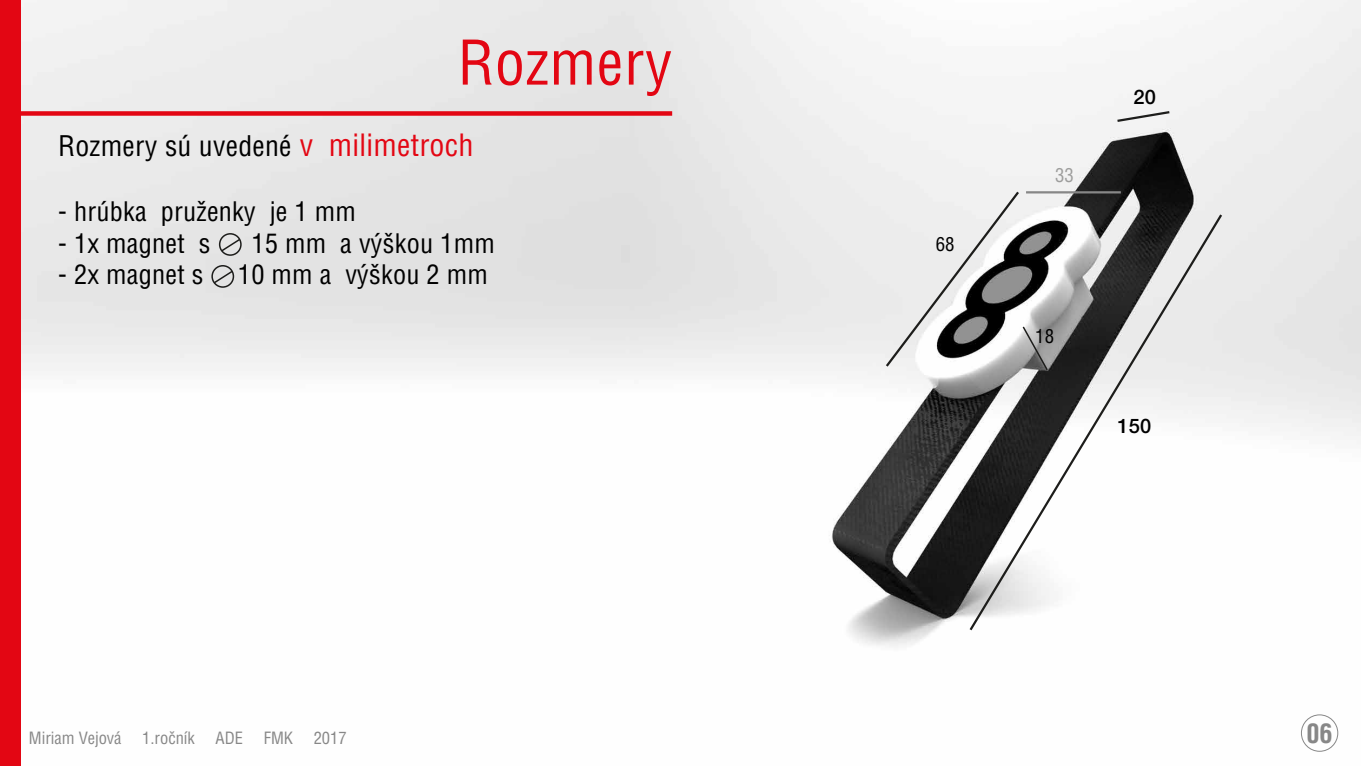
<style>
.page{position:relative;width:1361px;height:766px;background:#fff}
.page>*{position:absolute;margin:0;border:0;box-sizing:border-box;transform-origin:0 0}
.t1{font:condensed 60px "Helvetica CE";letter-spacing:.01em;color:#e30613}
.t2{font:condensed 27.75px "Helvetica CE";letter-spacing:.01em;color:#000}
.t3{font:condensed 26.25px "Helvetica CE";letter-spacing:.01em;color:#000}
.t4{font:700 condensed 26.25px "Helvetica CE";color:#878787}
.t5{font:500 20.1px "Helvetica Neue LT Std";color:#000}
.t6{font:condensed 18.75px "Helvetica CE";color:#000}
.t7{font:condensed 18.75px "Helvetica CE";color:#9d9d9c}
.t8{font:condensed 16.5px "Helvetica CE";color:#878787}
.s1{font-size:30px;color:#e30613}
</style>
<div class="page">
<img style="left:20px;top:0;width:1341px;height:765px">
<div style="left:1301px;top:714px;width:37px;height:37px;border:1px solid #878787;border-radius:50%"></div>
<div style="left:0;top:0;width:20px;height:765px;background:#e30613"></div>
<div style="left:10px;top:111px;width:662px;height:5px;background:#e30613"></div>
<svg style="left:967px;top:212px;width:257px;height:420px"></svg>
<svg style="left:1115px;top:109px;width:57px;height:14px"></svg>
<hr style="left:1026px;top:191px;width:95px;height:2px;background:#878787">
<div style="left:219px;top:233px;width:23px;height:23px;border:2px solid #1d1d1b;border-radius:50%"></div>
<svg style="left:220px;top:237px;width:22px;height:16px"></svg>
<div style="left:211px;top:265px;width:23px;height:23px;border:2px solid #1d1d1b;border-radius:50%"></div>
<svg style="left:212px;top:269px;width:22px;height:16px"></svg>
<svg style="left:883px;top:189px;width:166px;height:183px"></svg>
<h1 class="t1" style="left:458px;top:25px;width:216px">Rozmery</h1>
<p class="t2" style="left:58px;top:129px;width:417px">Rozmery sú uvedené <span class="s1">v milimetroch</span></p>
<p class="t3" style="left:58px;top:195px;width:299px">- hrúbka pruženky je 1 mm</p>
<p class="t3" style="left:58px;top:226px;width:154px">- 1x magnet s</p>
<p class="t3" style="left:252px;top:226px;width:245px">15 mm a výškou 1mm</p>
<p class="t3" style="left:58px;top:258px;width:147px">- 2x magnet s</p>
<p class="t3" style="left:238px;top:258px;width:251px">10 mm a výškou 2 mm</p>
<p class="t6" style="left:935px;top:232px;width:20px">68</p>
<p class="t7" style="left:1055px;top:163px;width:20px">33</p>
<p class="t5" style="left:1133px;top:85px;width:24px">20</p>
<p class="t6" style="left:1035px;top:325px;width:20px">18</p>
<p class="t5" style="left:1117px;top:414px;width:35px">150</p>
<p class="t8" style="left:29px;top:727px;width:94px">Miriam Vejová</p>
<p class="t8" style="left:142px;top:727px;width:54px">1.ročník</p>
<p class="t8" style="left:216px;top:727px;width:29px">ADE</p>
<p class="t8" style="left:264px;top:727px;width:31px">FMK</p>
<p class="t8" style="left:314px;top:727px;width:34px">2017</p>
<p class="t4" style="left:1306px;top:717px;width:28px">06</p>
</div>
